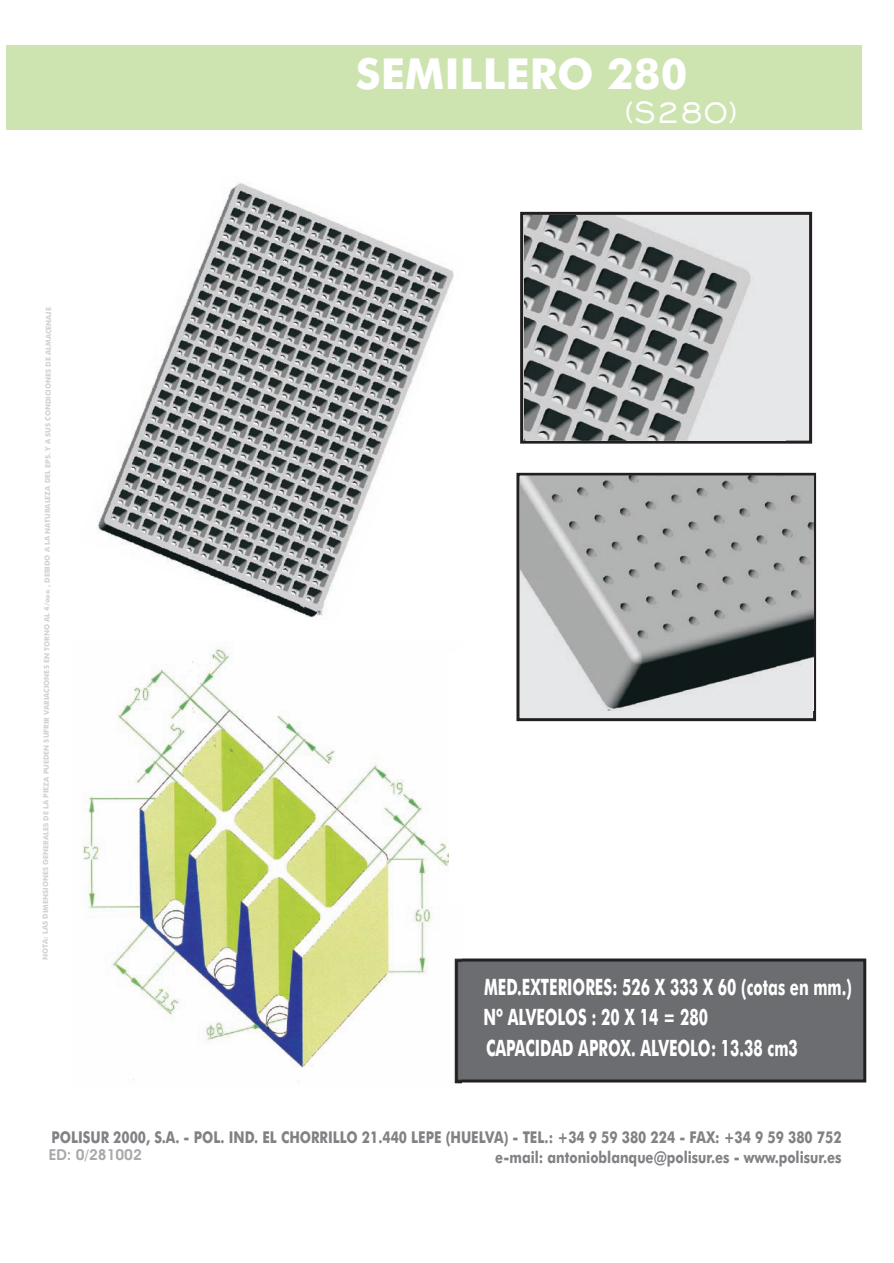
<style>
.page{position:relative;width:894px;height:1263px;background:#fff}
.page>*{position:absolute;margin:0;border:0;box-sizing:border-box;transform-origin:0 0}
.t1{font:700 42.75px "Futura Md BT";color:#fff}
.t2{font:39.9px "Engravers Gothic BT";color:#fff;scale:.9 1}
.t3{font:700 22.5px "Futura Md BT";color:#fff;scale:.66 1}
.t4{font:700 16.35px/19.5px "Futura Md BT";color:#808285;text-align:right;scale:.81 1}
.t5{font:700 15.15px "Avant Garde Bk BT";color:#a8a9ad}
.t6{font:700 7.2px "Futura Md BT";letter-spacing:-.005em;color:#d1d2d4}
</style>
<div class="page">
<div style="left:454px;top:959px;width:412px;height:124px;background:#6c6d70;border:3px solid #231f20"></div>
<div style="left:6px;top:46px;width:856px;height:84px;background:#cde4b1"></div>
<div style="left:520px;top:212px;width:292px;height:232px;background:#e6e7e9;border:3px solid #231f20"></div>
<div style="left:516px;top:473px;width:300px;height:248px;background:#e6e7e9;border:3px solid #231f20"></div>
<img style="left:97px;top:183px;width:357px;height:437px">
<img style="left:520px;top:476px;width:293px;height:235px">
<img style="left:524px;top:215px;width:261px;height:225px">
<img style="left:82px;top:648px;width:379px;height:436px">
<div style="left:450px;top:653px;width:35px;height:252px;background:#fff"></div>
<h1 class="t1" style="left:356px;top:56px;width:333px">SEMILLERO 280</h1>
<p class="t6" style="left:44px;top:960px;width:654px;rotate:-90deg">NOTA: LAS DIMENSIONES GENERALES DE LA PIEZA PUEDEN SUFRIR VARIACIONES EN TORNO AL 4/ooo , DEBIDO A LA NATURALEZA DEL EPS. Y A SUS CONDICIONES DE ALMACENAJE</p>
<h2 class="t2" style="left:625px;top:92px;width:127px">(S280)</h2>
<h3 class="t3" style="left:484px;top:978px;width:559px">MED.EXTERIORES: 526 X 333 X 60 (cotas en mm.)</h3>
<h3 class="t3" style="left:486px;top:1039px;width:474px">CAPACIDAD APROX. ALVEOLO: 13.38 cm3</h3>
<h3 class="t3" style="left:483px;top:1008px;width:342px">Nº ALVEOLOS : 20 X 14 = 280</h3>
<p class="t4" style="left:51px;top:1129px;width:977px">POLISUR 2000, S.A. - POL. IND. EL CHORRILLO 21.440 LEPE (HUELVA) - TEL.: +34 9 59 380 224 - FAX: +34 9 59 380 752 e-mail: antonioblanque@polisur.es - www.polisur.es</p>
<p class="t5" style="left:49px;top:1148px;width:94px">ED: 0/281002</p>
</div>
